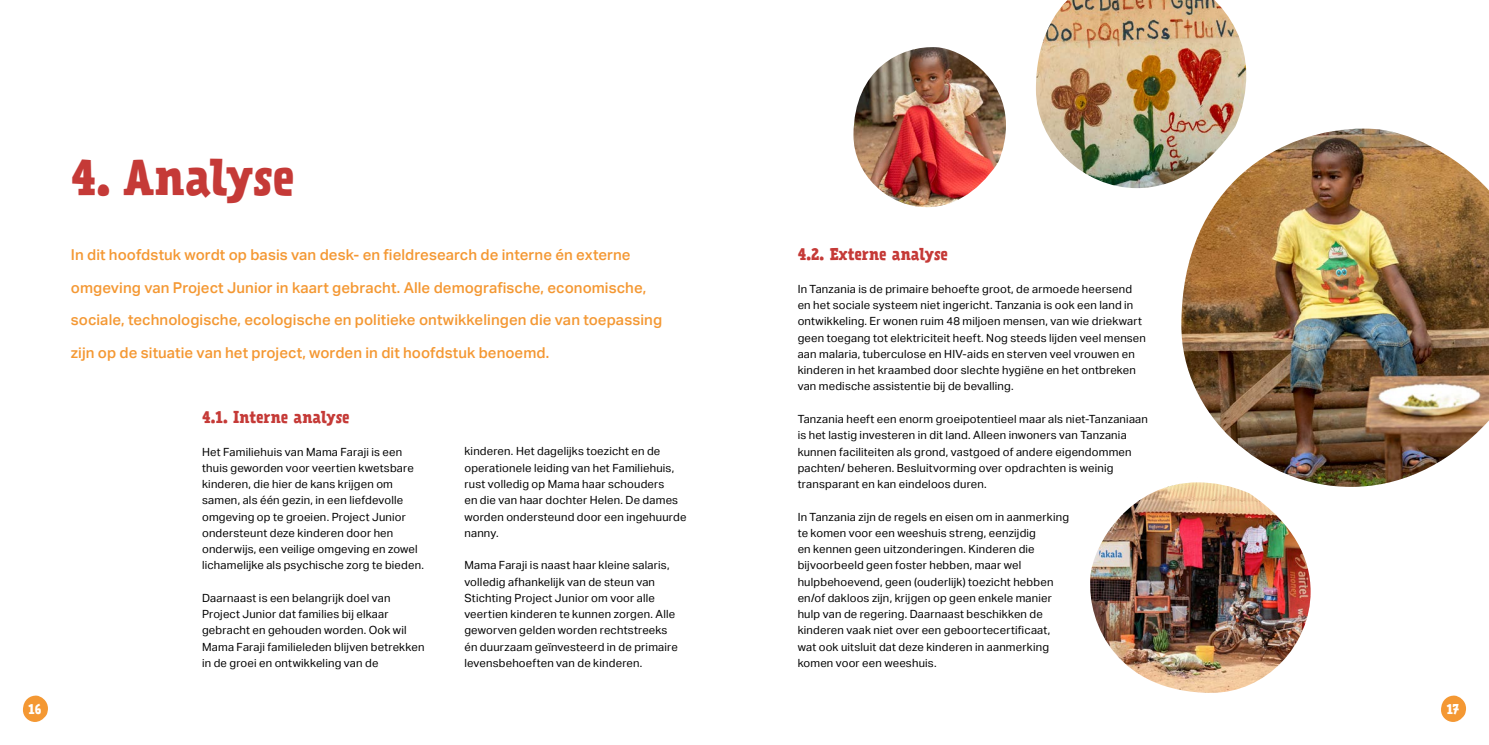
<style>
.page{position:relative;width:1489px;height:745px;background:#fff}
.page>*{position:absolute;margin:0;border:0;box-sizing:border-box;transform-origin:0 0}
.t1{font:700 45px "Prater Serif Pro";letter-spacing:-.01em;color:#c53a37}
.t2{font:500 15px/32.5px "Aktiv Grotesk";letter-spacing:.005em;color:#f49833}
.t3{font:700 15px "Prater Serif Pro";letter-spacing:.005em;color:#c53a37}
.t4{font:700 12.5px "Prater Serif Pro";color:#fff}
.t5{font:11.25px/16.2px "Aktiv Grotesk";letter-spacing:.02em;color:#000}
</style>
<div class="page">
<svg style="left:23px;top:695px;width:25px;height:26px"></svg>
<svg style="left:1441px;top:695px;width:24px;height:26px"></svg>
<img style="left:1181px;top:128px;width:307px;height:358px">
<img style="left:1090px;top:469px;width:233px;height:224px">
<img style="left:1036px;top:0;width:223px;height:201px">
<img style="left:853px;top:47px;width:153px;height:161px">
<h1 class="t1" style="left:71px;top:144px;width:225px">4. Analyse</h1>
<p class="t2" style="left:71px;top:239px;width:592px">In dit hoofdstuk wordt op basis van desk- en fieldresearch de interne én externe omgeving van Project Junior in kaart gebracht. Alle demografische, economische, sociale, technologische, ecologische en politieke ontwikkelingen die van toepassing zijn op de situatie van het project, worden in dit hoofdstuk benoemd.</p>
<h2 class="t3" style="left:202px;top:405px;width:149px">4.1. Interne analyse</h2>
<p class="t5" style="left:202px;top:443px;width:223px">Het Familiehuis van Mama Faraji is een thuis geworden voor veertien kwetsbare kinderen, die hier de kans krijgen om samen, als één gezin, in een liefdevolle omgeving op te groeien. Project Junior ondersteunt deze kinderen door hen onderwijs, een veilige omgeving en zowel lichamelijke als psychische zorg te bieden.</p>
<p class="t5" style="left:202px;top:589px;width:224px">Daarnaast is een belangrijk doel van Project Junior dat families bij elkaar gebracht en gehouden worden. Ook wil Mama Faraji familieleden blijven betrekken in de groei en ontwikkeling van de</p>
<p class="t5" style="left:464px;top:443px;width:223px">kinderen. Het dagelijks toezicht en de operationele leiding van het Familiehuis, rust volledig op Mama haar schouders<br>en die van haar dochter Helen. De dames worden ondersteund door een ingehuurde nanny.</p>
<p class="t5" style="left:464px;top:557px;width:215px">Mama Faraji is naast haar kleine salaris, volledig afhankelijk van de steun van Stichting Project Junior om voor alle veertien kinderen te kunnen zorgen. Alle geworven gelden worden rechtstreeks én duurzaam geïnvesteerd in de primaire levensbehoeften van de kinderen.</p>
<h2 class="t3" style="left:797px;top:243px;width:152px">4.2. Externe analyse</h2>
<p class="t5" style="left:797px;top:280px;width:350px">In Tanzania is de primaire behoefte groot, de armoede heersend en het sociale systeem niet ingericht. Tanzania is ook een land in ontwikkeling. Er wonen ruim 48 miljoen mensen, van wie driekwart geen toegang tot elektriciteit heeft. Nog steeds lijden veel mensen aan malaria, tuberculose en HIV-aids en sterven veel vrouwen en kinderen in het kraambed door slechte hygiëne en het ontbreken van medische assistentie bij de bevalling.</p>
<p class="t5" style="left:797px;top:410px;width:352px">Tanzania heeft een enorm groeipotentieel maar als niet-Tanzaniaan is het lastig investeren in dit land. Alleen inwoners van Tanzania kunnen faciliteiten als grond, vastgoed of andere eigendommen pachten/ beheren. Besluitvorming over opdrachten is weinig transparant en kan eindeloos duren.</p>
<p class="t5" style="left:797px;top:508px;width:273px">In Tanzania zijn de regels en eisen om in aanmerking te komen voor een weeshuis streng, eenzijdig<br>en kennen geen uitzonderingen. Kinderen die bijvoorbeeld geen foster hebben, maar wel hulpbehoevend, geen (ouderlijk) toezicht hebben en/of dakloos zijn, krijgen op geen enkele manier hulp van de regering. Daarnaast beschikken de kinderen vaak niet over een geboortecertificaat, wat ook uitsluit dat deze kinderen in aanmerking komen voor een weeshuis.</p>
<p class="t4" style="left:28px;top:699px;width:15px">16</p>
<p class="t4" style="left:1446px;top:699px;width:14px">17</p>
</div>
